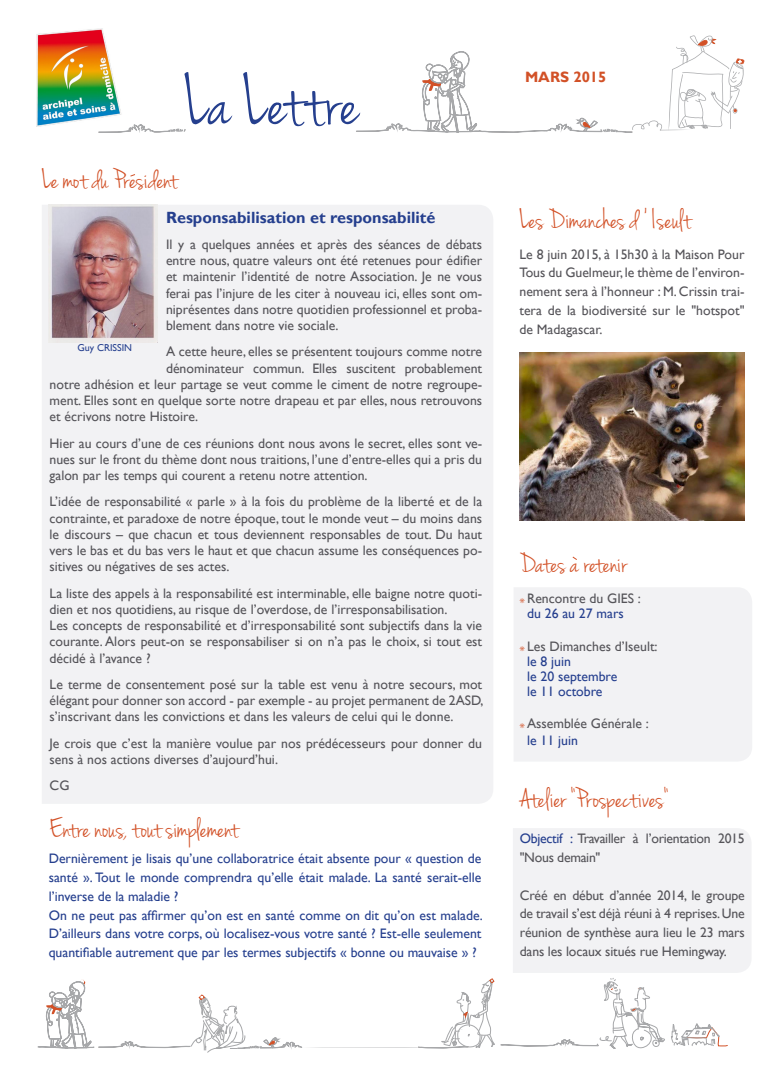
<style>
.page{position:relative;width:780px;height:1088px;background:#fff}
.page>*{position:absolute;margin:0;border:0;box-sizing:border-box;transform-origin:0 0}
.t1{font:75px "Jenna Sue";color:#253f8e}
.t2{font:28.75px "Jenna Sue";color:#d25127}
.t3{font:700 16.25px "Gill Sans";color:#253f8e}
.t4{font:700 15px "Gill Sans";color:#d25127}
.Style_de_paragraphe{font:13.75px/16.2px "Gill Sans";color:#555459;text-align:justify}
.Style_de_paragraphe-2{font:13.75px/18.8px "Gill Sans";color:#253f8e;text-align:justify}
.Style_de_paragraphe-3{font:13.75px/18.8px "Gill Sans";letter-spacing:-.02em;color:#555459}
.t5{font:10px "Gill Sans";color:#253f8e}
.s1{font-family:"Minion Pro";font-size:8.75px;color:#d25127}
.s2{color:#253f8e}
</style>
<div class="page">
<div style="left:42px;top:205px;width:451px;height:599px;background:#f2f2f4"></div>
<img style="left:36px;top:29px;width:85px;height:98px">
<img style="left:48px;top:205px;width:109px;height:138px">
<svg style="left:38px;top:978px;width:690px;height:75px"></svg>
<div style="left:429px;top:980px;width:27px;height:30px;background:#fff"></div>
<div style="left:513px;top:828px;width:238px;height:145px;background:#f2f2f4"></div>
<svg style="left:356px;top:35px;width:389px;height:98px"></svg>
<svg style="left:98px;top:123px;width:87px;height:10px"></svg>
<div style="left:514px;top:588px;width:238px;height:173px;background:#f2f2f4"></div>
<img style="left:519px;top:352px;width:225px;height:169px">
<p class="t1" style="left:184px;top:59px;width:176px">La Lettre</p>
<p class="t2" style="left:42px;top:163px;width:137px">Le mot du President</p>
<p class="t3" style="left:166px;top:207px;width:271px">Responsabilisation et responsabilité</p>
<p class="Style_de_paragraphe" style="left:166px;top:236px;width:317px">Il y a quelques années et après des séances de débats entre nous, quatre valeurs ont été retenues pour édifier et maintenir l’identité de notre Association. Je ne vous ferai pas l’injure de les citer à nouveau ici, elles sont om&shy;niprésentes dans notre quotidien professionnel et proba&shy;blement dans notre vie sociale.</p>
<p class="Style_de_paragraphe" style="left:166px;top:344px;width:317px">A cette heure, elles se présentent toujours comme notre</p>
<p class="Style_de_paragraphe" style="left:166px;top:360px;width:317px">dénominateur commun. Elles suscitent probablement</p>
<p class="Style_de_paragraphe" style="left:50px;top:376px;width:434px">notre adhésion et leur partage se veut comme le ciment de notre regroupe-</p>
<p class="Style_de_paragraphe" style="left:50px;top:392px;width:434px">ment. Elles sont en quelque sorte notre drapeau et par elles, nous retrouvons</p>
<p class="Style_de_paragraphe" style="left:50px;top:409px;width:150px">et écrivons notre Histoire.</p>
<p class="Style_de_paragraphe" style="left:50px;top:435px;width:434px">Hier au cours d’une de ces réunions dont nous avons le secret, elles sont ve&shy;nues sur le front du thème dont nous traitions, l’une d’entre-elles qui a pris du galon par les temps qui courent a retenu notre attention.</p>
<p class="Style_de_paragraphe" style="left:50px;top:494px;width:434px">L’idée de responsabilité « parle » à la fois du problème de la liberté et de la contrainte, et paradoxe de notre époque, tout le monde veut – du moins dans le discours – que chacun et tous deviennent responsables de tout. Du haut vers le bas et du bas vers le haut et que chacun assume les conséquences po&shy;sitives ou négatives de ses actes.</p>
<p class="Style_de_paragraphe" style="left:50px;top:585px;width:434px">La liste des appels à la responsabilité est interminable, elle baigne notre quoti&shy;dien et nos quotidiens, au risque de l’overdose, de l’irresponsabilisation.</p>
<p class="Style_de_paragraphe" style="left:50px;top:617px;width:434px">Les concepts de responsabilité et d’irresponsabilité sont subjectifs dans la vie courante. Alors peut-on se responsabiliser si on n’a pas le choix, si tout est décidé à l’avance ?</p>
<p class="Style_de_paragraphe" style="left:50px;top:676px;width:435px">Le terme de consentement posé sur la table est venu à notre secours, mot élégant pour donner son accord - par exemple - au projet permanent de 2ASD, s’inscrivant dans les convictions et dans les valeurs de celui qui le donne.</p>
<p class="Style_de_paragraphe" style="left:50px;top:735px;width:434px">Je crois que c’est la manière voulue par nos prédécesseurs pour donner du sens à nos actions diverses d’aujourd’hui.</p>
<p class="Style_de_paragraphe" style="left:50px;top:777px;width:21px">CG</p>
<p class="t5" style="left:77px;top:342px;width:56px">Guy CRISSIN</p>
<p class="t2" style="left:50px;top:812px;width:190px">Entre nous, tout simplement</p>
<p class="Style_de_paragraphe-2" style="left:49px;top:849px;width:434px">Dernièrement je lisais qu’une collaboratrice était absente pour « question de santé ». Tout le monde comprendra qu’elle était malade. La santé serait-elle l’inverse de la maladie ?</p>
<p class="Style_de_paragraphe-2" style="left:49px;top:906px;width:435px">On ne peut pas affirmer qu’on est en santé comme on dit qu’on est malade.<br>D’ailleurs dans votre corps, où localisez-vous votre santé ? Est-elle seulement quantifiable autrement que par les termes subjectifs « bonne ou mauvaise » ?</p>
<p class="t4" style="left:525px;top:68px;width:83px">MARS 2015</p>
<p class="t2" style="left:519px;top:203px;width:173px">Les Dimanches d ’ Iseult</p>
<p class="Style_de_paragraphe" style="left:519px;top:245px;width:226px;line-height:18.8px">Le 8 juin 2015, à 15h30 à la Maison Pour Tous du Guelmeur, le thème de l’environ&shy;nement sera à l’honneur : M. Crissin trai&shy;tera de la biodiversité sur le "hotspot" de Madagascar.</p>
<p class="t2" style="left:519px;top:547px;width:109px">Dates a retenir</p>
<p class="Style_de_paragraphe" style="left:519px;top:591px;width:123px"><span class="s1">✳</span> Rencontre du GIES :</p>
<p class="Style_de_paragraphe-2" style="left:527px;top:604px;width:98px">du 26 au 27 mars</p>
<p class="Style_de_paragraphe" style="left:519px;top:638px;width:140px"><span class="s1">✳</span> Les Dimanches d’Iseult:</p>
<p class="Style_de_paragraphe-2" style="left:527px;top:652px;width:45px">le 8 juin</p>
<p class="Style_de_paragraphe-2" style="left:527px;top:667px;width:92px">le 20 septembre</p>
<p class="Style_de_paragraphe-2" style="left:527px;top:682px;width:77px">le 11 octobre</p>
<p class="Style_de_paragraphe" style="left:519px;top:716px;width:131px"><span class="s1">✳</span> Assemblée Générale :</p>
<p class="Style_de_paragraphe-2" style="left:527px;top:731px;width:52px">le 11 juin</p>
<p class="t2" style="left:519px;top:782px;width:151px">Atelier "Prospectives"</p>
<p class="Style_de_paragraphe-3" style="left:519px;top:830px;width:226px"><span class="s2">Objectif :</span> Travailler à l’orientation 2015 "Nous demain"</p>
<p class="Style_de_paragraphe" style="left:519px;top:886px;width:226px;line-height:18.8px">Créé en début d’année 2014, le groupe de travail s’est déjà réuni à 4 reprises. Une réunion de synthèse aura lieu le 23 mars dans les locaux situés rue Hemingway.</p>
</div>
